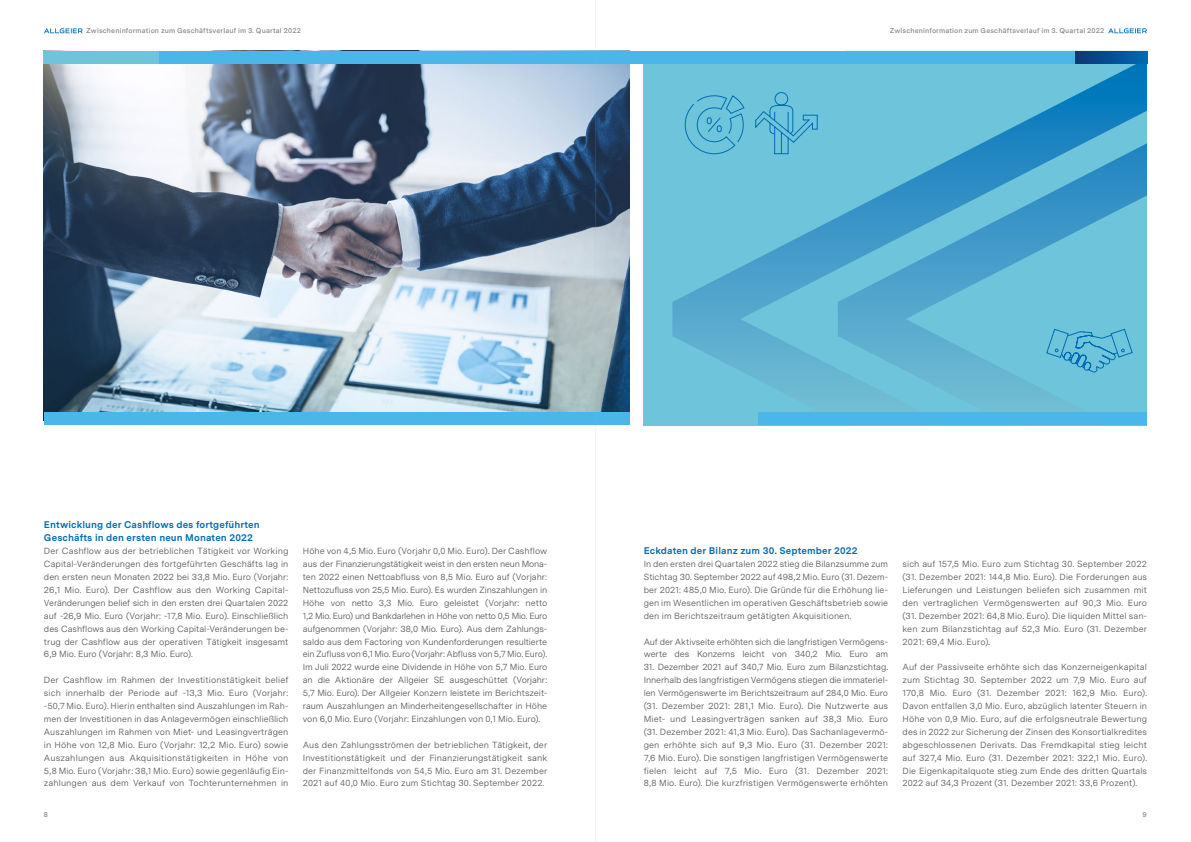
<style>
.page{position:relative;width:1191px;height:842px;background:#fff}
.page>*{position:absolute;margin:0;border:0;box-sizing:border-box;transform-origin:0 0}
.t1{font:700 9.7px/12.9px "Messina Sans";letter-spacing:.005em;color:#006cb5}
.t2{font:8.9px/12.9px "Messina Sans";letter-spacing:.005em;color:#575756;text-align:justify}
.t3{font:600 7px "Messina Sans";letter-spacing:.015em;color:#878787}
</style>
<div class="page">
<div style="left:643px;top:51px;width:504px;height:374px;background:#6ec4da"></div>
<svg style="left:672px;top:64px;width:475px;height:327px"></svg>
<img style="left:44px;top:64px;width:585px;height:348px">
<div style="left:44px;top:51px;width:551px;height:13px;background:#4bb6e9"></div>
<div style="left:44px;top:51px;width:115px;height:13px;background:#6ec4da"></div>
<div style="left:595px;top:51px;width:480px;height:13px;background:#4bb6e9"></div>
<div style="left:758px;top:412px;width:389px;height:13px;background:#4bb6e9"></div>
<div style="left:44px;top:412px;width:585px;height:13px;background:#4bb6e9"></div>
<svg style="left:1075px;top:51px;width:72px;height:13px"></svg>
<svg style="left:1045px;top:328px;width:88px;height:45px"></svg>
<svg style="left:755px;top:92px;width:63px;height:62px"></svg>
<svg style="left:682px;top:94px;width:63px;height:61px"></svg>
<svg style="left:1108px;top:28px;width:38px;height:5px"></svg>
<svg style="left:44px;top:28px;width:39px;height:5px"></svg>
<hr style="left:595px;top:0;width:1px;height:842px;background:#84ccd5">
<p class="t3" style="left:86px;top:26px;width:216px">Zwischeninformation zum Geschäftsverlauf im 3. Quartal 2022</p>
<p class="t3" style="left:889px;top:26px;width:216px">Zwischeninformation zum Geschäftsverlauf im 3. Quartal 2022</p>
<p class="t1" style="left:44px;top:518px;width:217px">Entwicklung der Cashflows des fortgeführten<br>Geschäfts in den ersten neun Monaten 2022</p>
<p class="t2" style="left:44px;top:544px;width:246px">Der Cashflow aus der betrieblichen Tätigkeit vor Working Capital-Veränderungen des fortgeführten Geschäfts lag in den ersten neun Monaten 2022 bei 33,8 Mio. Euro (Vorjahr:<br>26,1 Mio. Euro). Der Cashflow aus den Working Capital-Veränderungen belief sich in den ersten drei Quartalen 2022 auf -26,9 Mio. Euro (Vorjahr: -17,8 Mio. Euro). Einschließlich des Cashflows aus den Working Capital-Veränderungen be&shy;trug der Cashflow aus der operativen Tätigkeit insgesamt 6,9 Mio. Euro (Vorjahr: 8,3 Mio. Euro).</p>
<p class="t2" style="left:44px;top:673px;width:246px">Der Cashflow im Rahmen der Investitionstätigkeit belief sich innerhalb der Periode auf -13,3 Mio. Euro (Vorjahr: -50,7 Mio. Euro). Hierin enthalten sind Auszahlungen im Rah&shy;men der Investitionen in das Anlagevermögen einschließlich Auszahlungen im Rahmen von Miet- und Leasingverträgen in Höhe von 12,8 Mio. Euro (Vorjahr: 12,2 Mio. Euro) sowie Auszahlungen aus Akquisitionstätigkeiten in Höhe von 5,8 Mio. Euro (Vorjahr: 38,1 Mio. Euro) sowie gegenläufig Ein&shy;zahlungen aus dem Verkauf von Tochterunternehmen in</p>
<p class="t2" style="left:303px;top:544px;width:246px">Höhe von 4,5 Mio. Euro (Vorjahr 0,0 Mio. Euro). Der Cashflow aus der Finanzierungstätigkeit weist in den ersten neun Mona&shy;ten 2022 einen Nettoabfluss von 8,5 Mio. Euro auf (Vorjahr:<br>Nettozufluss von 25,5 Mio. Euro). Es wurden Zinszahlungen in Höhe von netto 3,3 Mio. Euro geleistet (Vorjahr: netto 1,2 Mio. Euro) und Bankdarlehen in Höhe von netto 0,5 Mio. Euro aufgenommen (Vorjahr: 38,0 Mio. Euro). Aus dem Zahlungs&shy;saldo aus dem Factoring von Kundenforderungen resultierte ein Zufluss von 6,1 Mio. Euro (Vorjahr: Abfluss von 5,7 Mio. Euro).<br>Im Juli 2022 wurde eine Dividende in Höhe von 5,7 Mio. Euro an die Aktionäre der Allgeier SE ausgeschüttet (Vorjahr:<br>5,7 Mio. Euro). Der Allgeier Konzern leistete im Berichtszeit&shy;raum Auszahlungen an Minderheitengesellschafter in Höhe von 6,0 Mio. Euro (Vorjahr: Einzahlungen von 0,1 Mio. Euro).</p>
<p class="t2" style="left:303px;top:738px;width:246px">Aus den Zahlungsströmen der betrieblichen Tätigkeit, der Investitionstätigkeit und der Finanzierungstätigkeit sank der Finanzmittelfonds von 54,5 Mio. Euro am 31. Dezember 2021 auf 40,0 Mio. Euro zum Stichtag 30. September 2022.</p>
<p class="t1" style="left:643px;top:544px;width:215px">Eckdaten der Bilanz zum 30. September 2022</p>
<p class="t2" style="left:643px;top:557px;width:246px">In den ersten drei Quartalen 2022 stieg die Bilanzsumme zum Stichtag 30. September 2022 auf 498,2 Mio. Euro (31. Dezem&shy;ber 2021: 485,0 Mio. Euro). Die Gründe für die Erhöhung lie&shy;gen im Wesentlichen im operativen Geschäftsbetrieb sowie den im Berichtszeitraum getätigten Akquisitionen.</p>
<p class="t2" style="left:643px;top:635px;width:246px">Auf der Aktivseite erhöhten sich die langfristigen Vermögens&shy;werte des Konzerns leicht von 340,2 Mio. Euro am</p>
<p class="t2" style="left:643px;top:660px;width:246px">31. Dezember 2021 auf 340,7 Mio. Euro zum Bilanzstichtag.<br>Innerhalb des langfristigen Vermögens stiegen die immateriel&shy;len Vermögenswerte im Berichtszeitraum auf 284,0 Mio. Euro (31. Dezember 2021: 281,1 Mio. Euro). Die Nutzwerte aus Miet- und Leasingverträgen sanken auf 38,3 Mio. Euro (31. Dezember 2021: 41,3 Mio. Euro). Das Sachanlagevermö&shy;gen erhöhte sich auf 9,3 Mio. Euro (31. Dezember 2021:<br>7,6 Mio. Euro). Die sonstigen langfristigen Vermögenswerte fielen leicht auf 7,5 Mio. Euro (31. Dezember 2021:<br>8,8 Mio. Euro). Die kurzfristigen Vermögenswerte erhöhten</p>
<p class="t2" style="left:902px;top:557px;width:246px">sich auf 157,5 Mio. Euro zum Stichtag 30. September 2022 (31. Dezember 2021: 144,8 Mio. Euro). Die Forderungen aus Lieferungen und Leistungen beliefen sich zusammen mit den vertraglichen Vermögenswerten auf 90,3 Mio. Euro (31. Dezember 2021: 64,8 Mio. Euro). Die liquiden Mittel san&shy;ken zum Bilanzstichtag auf 52,3 Mio. Euro (31. Dezember 2021: 69,4 Mio. Euro).</p>
<p class="t2" style="left:902px;top:660px;width:246px">Auf der Passivseite erhöhte sich das Konzerneigenkapital zum Stichtag 30. September 2022 um 7,9 Mio. Euro auf 170,8 Mio. Euro (31. Dezember 2021: 162,9 Mio. Euro).<br>Davon entfallen 3,0 Mio. Euro, abzüglich latenter Steuern in Höhe von 0,9 Mio. Euro, auf die erfolgsneutrale Bewertung des in 2022 zur Sicherung der Zinsen des Konsortialkredites abgeschlossenen Derivats. Das Fremdkapital stieg leicht auf 327,4 Mio. Euro (31. Dezember 2021: 322,1 Mio. Euro).<br>Die Eigenkapitalquote stieg zum Ende des dritten Quartals 2022 auf 34,3 Prozent (31. Dezember 2021: 33,6 Prozent).</p>
<p class="t3" style="left:44px;top:809px;width:6px">8</p>
<p class="t3" style="left:1142px;top:809px;width:6px">9</p>
</div>
